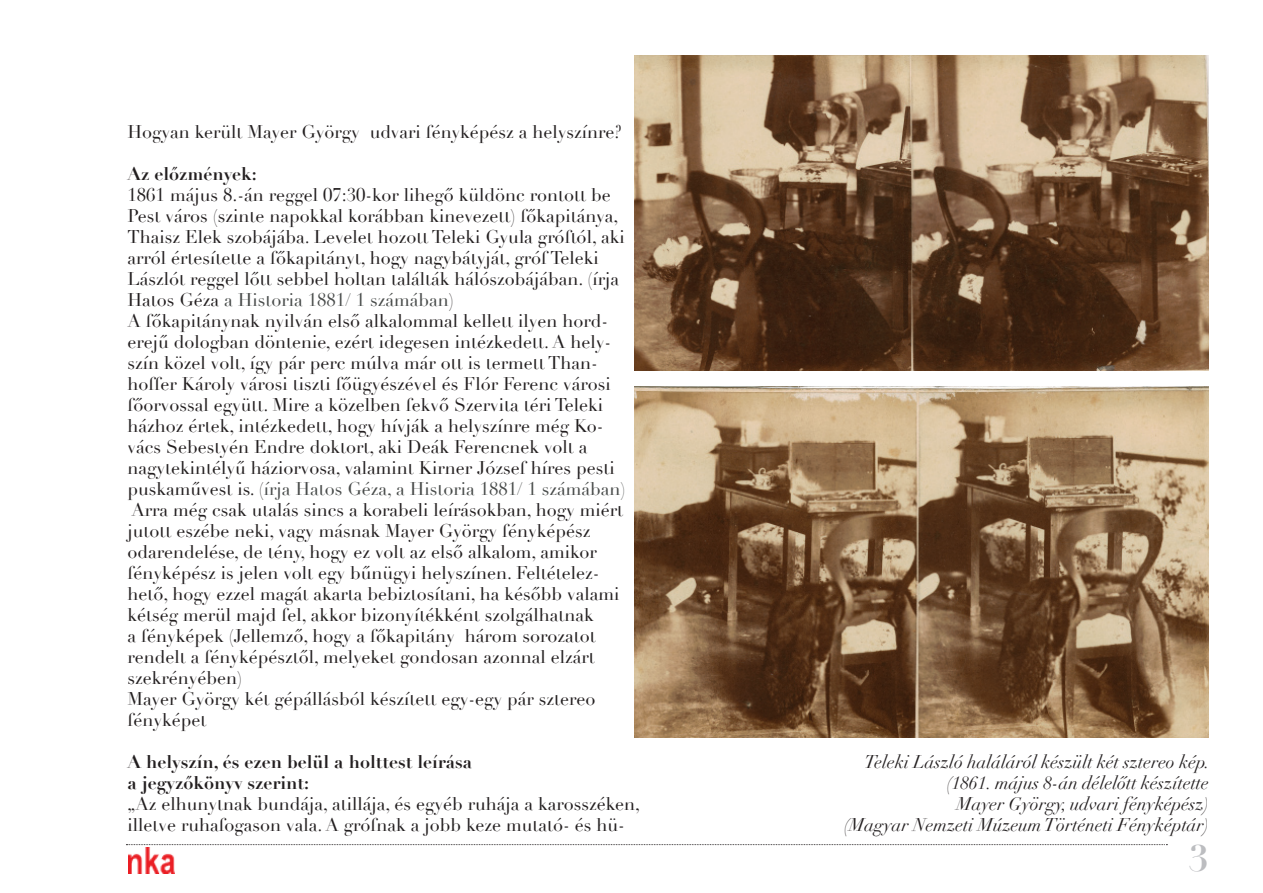
<style>
.page{position:relative;width:1263px;height:893px;background:#fff}
.page>*{position:absolute;margin:0;border:0;box-sizing:border-box;transform-origin:0 0}
.t1{font:18px/21px "Didot";color:#231f20}
.t2{font:italic 18px/21px "Didot";color:#231f20;text-align:right}
.t3{font:700 18px/21px "Didot";color:#231f20}
.s1{color:#484b4a}
</style>
<div class="page">
<svg style="left:126px;top:844px;width:1041px;height:1px"></svg>
<img style="left:128px;top:847px;width:46px;height:26px">
<img style="left:634px;top:55px;width:575px;height:315px">
<img style="left:634px;top:387px;width:575px;height:350px">
<p class="t1" style="left:128px;top:122px;width:496px">Hogyan került Mayer György udvari fényképész a helyszínre?</p>
<p class="t3" style="left:128px;top:163px;width:131px">Az előzmények:</p>
<p class="t1" style="left:128px;top:185px;width:499px">1861 május 8.-án reggel 07:30-kor lihegő küldönc rontott be Pest város (szinte napokkal korábban kinevezett) főkapitánya, Thaisz Elek szobájába. Levelet hozott Teleki Gyula gróftól, aki arról értesítette a főkapitányt, hogy nagybátyját, gróf Teleki Lászlót reggel lőtt sebbel holtan találták hálószobájában. (írja Hatos Géza <span class="s1">a Historia 1881/ 1 számában</span>)<br>A főkapitánynak nyilván első alkalommal kellett ilyen hord&shy;erejű dologban döntenie, ezért idegesen intézkedett. A hely&shy;szín közel volt, így pár perc múlva már ott is termett Than&shy;hoffer Károly városi tiszti főügyészével és Flór Ferenc városi főorvossal együtt. Mire a közelben fekvő Szervita téri Teleki házhoz értek, intézkedett, hogy hívják a helyszínre még Ko&shy;vács Sebestyén Endre doktort, aki Deák Ferencnek volt a nagytekintélyű háziorvosa, valamint Kirner József híres pesti puskaművest is. (<span class="s1">írja Hatos Géza, a Historia 1881/ 1 számában)<br></span>Arra még csak utalás sincs a korabeli leírásokban, hogy miért jutott eszébe neki, vagy másnak Mayer György fényképész odarendelése, de tény, hogy ez volt az első alkalom, amikor fényképész is jelen volt egy bűnügyi helyszínen. Feltételez&shy;hető, hogy ezzel magát akarta bebiztosítani, ha később valami kétség merül majd fel, akkor bizonyítékként szolgálhatnak<br>a fényképek (Jellemző, hogy a főkapitány három sorozatot rendelt a fényképésztől, melyeket gondosan azonnal elzárt szekrényében)<br>Mayer György két gépállásból készített egy-egy pár sztereo fényképet</p>
<p class="t3" style="left:128px;top:751px;width:346px">A helyszín, és ezen belül a holttest leírása a jegyzőkönyv szerint:</p>
<p class="t1" style="left:128px;top:794px;width:514px">„Az elhunytnak bundája, atillája, és egyéb ruhája a karosszéken, illetve ruhafogason vala. A grófnak a jobb keze mutató- és hü-</p>
<p class="t2" style="left:844px;top:751px;width:367px">Teleki László haláláról készült két sztereo kép. (1861. május 8-án délelőtt készítette<br>Mayer György, udvari fényképész)<br>(Magyar Nemzeti Múzeum Történeti Fényképtár)</p>
</div>
